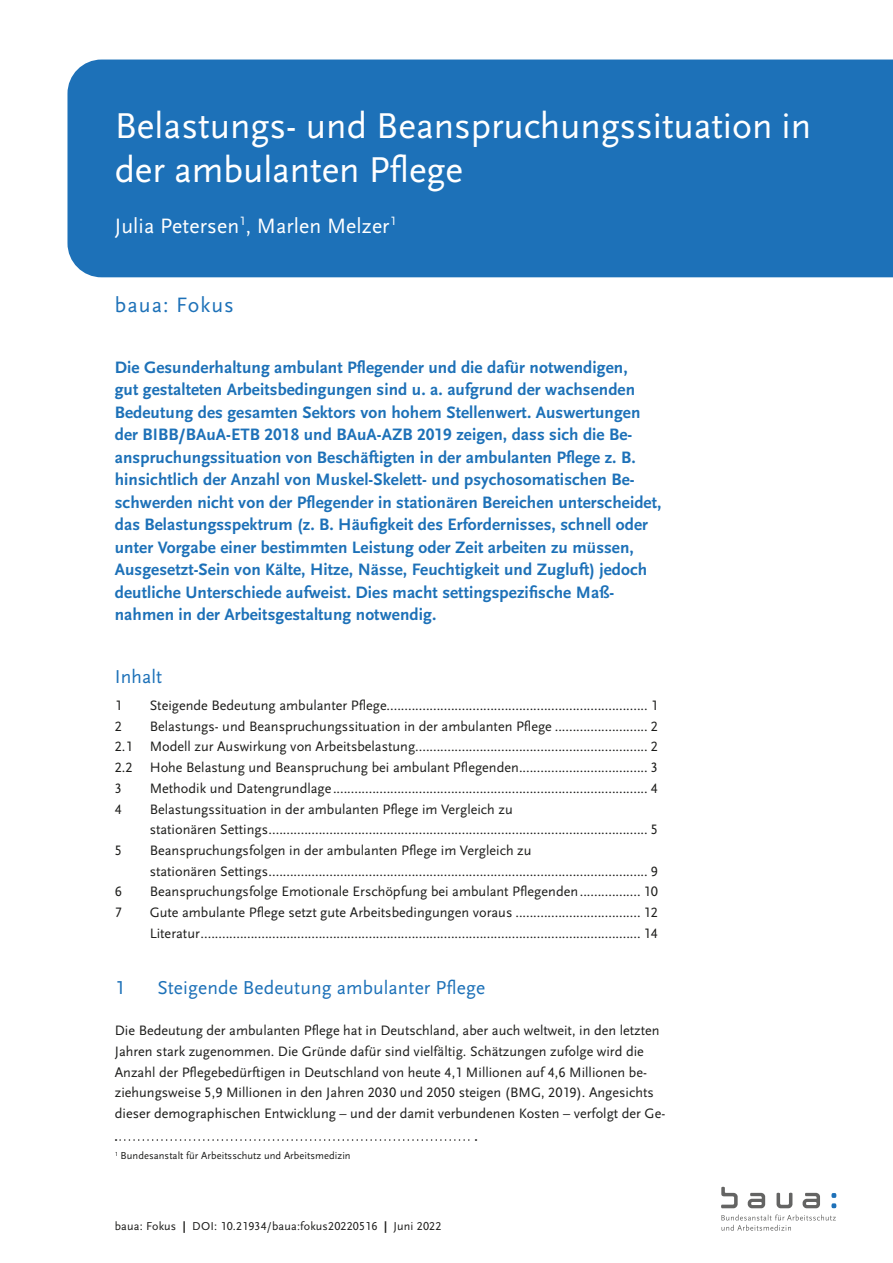
<style>
.page{position:relative;width:893px;height:1263px;background:#fff}
.page>*{position:absolute;margin:0;border:0;box-sizing:border-box;transform-origin:0 0}
._1_TI_Kopf_Head{font:37.5px/43.5px "Scala Sans Pro";letter-spacing:-.005em;color:#fff}
._1_TI_Kopf_Sub{font:21.75px "Scala Sans Pro";letter-spacing:.005em;color:#fff}
.t1{font:21.75px "Scala Sans Pro";letter-spacing:.05em;color:#1d71b8}
._3_ZwHead_1{font:19.5px "Scala Sans Pro";letter-spacing:.005em;color:#1d71b8}
._2_Abstract{font:700 17.25px/22.5px "Scala Sans Pro";letter-spacing:.005em;color:#1d71b8}
._3_Fließ{font:14.25px/20.7px "Scala Sans Pro";color:#1d1d1b}
._2_IHV{font:14.25px "Scala Sans Pro";color:#1d1d1b}
.t2{font:12px "Scala Sans Pro";letter-spacing:.015em;color:#1d1d1b}
.Fußnote{font:10.5px "Scala Sans Pro";letter-spacing:.005em;color:#1d1d1b}
.s1{font-weight:700}
</style>
<div class="page">
<div style="left:67px;top:60px;width:826px;height:217px;background:#1d71b8"></div>
<svg style="left:831px;top:1193px;width:5px;height:15px"></svg>
<svg style="left:721px;top:1214px;width:115px;height:17px"></svg>
<svg style="left:721px;top:1187px;width:17px;height:21px"></svg>
<svg style="left:776px;top:1192px;width:16px;height:16px"></svg>
<svg style="left:748px;top:1193px;width:17px;height:15px"></svg>
<svg style="left:803px;top:1193px;width:17px;height:15px"></svg>
<svg style="left:116px;top:1139px;width:360px;height:2px"></svg>
<p class="_1_TI_Kopf_Head" style="left:115px;top:104px;width:698px">Belastungs- und Beanspruchungssituation in der ambulanten Pflege</p>
<p class="_1_TI_Kopf_Sub" style="left:115px;top:213px;width:283px">Julia Petersen<sup>1</sup>, Marlen Melzer<sup>1</sup></p>
<h2 class="t1" style="left:115px;top:293px;width:121px">baua: Fokus</h2>
<p class="_2_Abstract" style="left:115px;top:356px;width:548px">Die Gesunderhaltung ambulant Pflegender und die dafür notwendigen,<br>gut gestalteten Arbeitsbedingungen sind u. a. aufgrund der wachsenden Bedeutung des gesamten Sektors von hohem Stellenwert. Auswertungen der BIBB/BAuA-ETB 2018 und BAuA-AZB 2019 zeigen, dass sich die Be&shy;anspruchungssituation von Beschäftigten in der ambulanten Pflege z. B. hinsichtlich der Anzahl von Muskel-Skelett- und psychosomatischen Be&shy;schwerden nicht von der Pflegender in stationären Bereichen unterscheidet, das Belastungsspektrum (z. B. Häufigkeit des Erfordernisses, schnell oder unter Vorgabe einer bestimmten Leistung oder Zeit arbeiten zu müssen, Ausgesetzt-Sein von Kälte, Hitze, Nässe, Feuchtigkeit und Zugluft) jedoch deutliche Unterschiede aufweist. Dies macht settingspezifische Maß&shy;nahmen in der Arbeitsgestaltung notwendig.</p>
<p class="_3_ZwHead_1" style="left:115px;top:665px;width:49px">Inhalt</p>
<p class="_2_IHV" style="left:115px;top:697px;width:9px">1</p>
<p class="_2_IHV" style="left:150px;top:697px;width:510px">Steigende Bedeutung ambulanter Pflege......................................................................... 1</p>
<p class="_3_Fließ" style="left:115px;top:716px;width:9px">2</p>
<p class="_3_Fließ" style="left:150px;top:716px;width:510px">Belastungs- und Beanspruchungssituation in der ambulanten Pflege .......................... 2</p>
<p class="_3_Fließ" style="left:115px;top:736px;width:544px">2.1 Modell zur Auswirkung von Arbeitsbelastung................................................................. 2</p>
<p class="_3_Fließ" style="left:115px;top:757px;width:544px">2.2 Hohe Belastung und Beanspruchung bei ambulant Pflegenden.................................... 3</p>
<p class="_3_Fließ" style="left:115px;top:778px;width:9px">3</p>
<p class="_3_Fließ" style="left:150px;top:778px;width:510px">Methodik und Datengrundlage........................................................................................ 4</p>
<p class="_3_Fließ" style="left:115px;top:798px;width:9px">4</p>
<p class="_3_Fließ" style="left:150px;top:798px;width:510px">Belastungssituation in der ambulanten Pflege im Vergleich zu<br>stationären Settings.......................................................................................................... 5</p>
<p class="_3_Fließ" style="left:115px;top:840px;width:9px">5</p>
<p class="_3_Fließ" style="left:150px;top:840px;width:510px">Beanspruchungsfolgen in der ambulanten Pflege im Vergleich zu<br>stationären Settings.......................................................................................................... 9</p>
<p class="_3_Fließ" style="left:115px;top:881px;width:9px">6</p>
<p class="_3_Fließ" style="left:150px;top:881px;width:510px">Beanspruchungsfolge Emotionale Erschöpfung bei ambulant Pflegenden................. 10</p>
<p class="_3_Fließ" style="left:115px;top:902px;width:9px">7</p>
<p class="_3_Fließ" style="left:150px;top:902px;width:510px">Gute ambulante Pflege setzt gute Arbeitsbedingungen voraus ................................... 12</p>
<p class="_3_Fließ" style="left:150px;top:923px;width:510px">Literatur........................................................................................................................... 14</p>
<p class="_3_ZwHead_1" style="left:115px;top:976px;width:11px">1</p>
<p class="_3_ZwHead_1" style="left:157px;top:976px;width:329px">Steigende Bedeutung ambulanter Pflege</p>
<p class="_3_Fließ" style="left:115px;top:1020px;width:552px">Die Bedeutung der ambulanten Pflege hat in Deutschland, aber auch weltweit, in den letzten Jahren stark zugenommen. Die Gründe dafür sind vielfältig. Schätzungen zufolge wird die Anzahl der Pflegebedürftigen in Deutschland von heute 4,1 Millionen auf 4,6 Millionen be&shy;ziehungsweise 5,9 Millionen in den Jahren 2030 und 2050 steigen (BMG, 2019). Angesichts dieser demographischen Entwicklung – und der damit verbundenen Kosten – verfolgt der Ge-</p>
<p class="Fußnote" style="left:115px;top:1150px;width:237px"><sup>1</sup> Bundesanstalt für Arbeitsschutz und Arbeitsmedizin</p>
<p class="t2" style="left:115px;top:1219px;width:328px">baua: Fokus <span class="s1">|</span> DOI: 10.21934/baua:fokus20220516 <span class="s1">|</span> Juni 2022</p>
</div>
